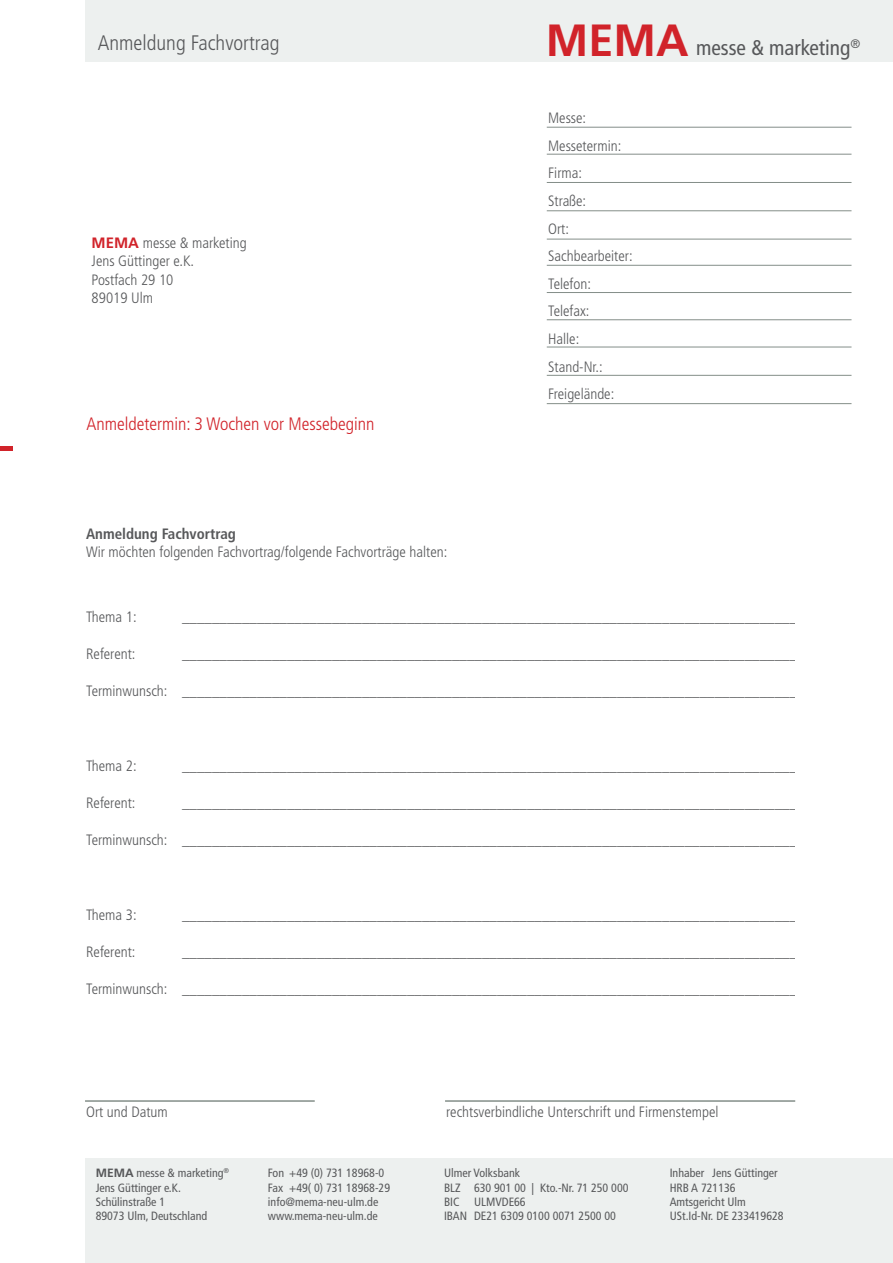
<style>
.page{position:relative;width:893px;height:1263px;background:#fff}
.page>*{position:absolute;margin:0;border:0;box-sizing:border-box;transform-origin:0 0}
.t1{font:condensed 21.3px "Frutiger";color:#57585a}
.t2{font:300 condensed 21px "Frutiger";color:#57585a}
.t3{font:300 condensed 18px "Frutiger";color:#d1232a}
.t4{font:300 condensed 15px/27.6px "Frutiger";color:#57585a}
.t5{font:700 condensed 15px "Frutiger";color:#57585a}
.t6{font:condensed 12px/14.4px "Frutiger";color:#57585a}
.s1{font-weight:700;font-stretch:normal;color:#d1232a}
.s2{font-weight:700;font-stretch:normal;font-size:45.15px;color:#d1232a}
.s3{font-weight:700;font-stretch:normal}
</style>
<div class="page">
<div style="left:85px;top:1159px;width:808px;height:104px;background:#edf0ef"></div>
<div style="left:85px;top:0;width:808px;height:62px;background:#edf0ef"></div>
<div style="left:0;top:446px;width:13px;height:5px;background:#d1232a"></div>
<hr style="left:547px;top:127px;width:304px;height:1px;background:#848e89">
<hr style="left:547px;top:154px;width:304px;height:1px;background:#848e89">
<hr style="left:547px;top:182px;width:304px;height:1px;background:#848e89">
<hr style="left:547px;top:210px;width:304px;height:1px;background:#848e89">
<hr style="left:547px;top:239px;width:304px;height:1px;background:#848e89">
<hr style="left:547px;top:265px;width:304px;height:1px;background:#848e89">
<hr style="left:547px;top:292px;width:304px;height:1px;background:#848e89">
<hr style="left:547px;top:319px;width:304px;height:1px;background:#848e89">
<hr style="left:547px;top:347px;width:304px;height:1px;background:#848e89">
<hr style="left:547px;top:375px;width:304px;height:1px;background:#848e89">
<hr style="left:547px;top:403px;width:304px;height:1px;background:#848e89">
<hr style="left:85px;top:1101px;width:230px;height:1px;background:#848e89">
<hr style="left:445px;top:1101px;width:350px;height:1px;background:#848e89">
<h2 class="t2" style="left:98px;top:31px;width:183px">Anmeldung Fachvortrag</h2>
<p class="t4" style="left:92px;top:233px;width:156px;line-height:18.6px"><span class="s1">MEMA</span> messe &amp; marketing<br>Jens Güttinger e.K.<br>Postfach 29 10<br>89019 Ulm</p>
<p class="t3" style="left:86px;top:414px;width:290px">Anmeldetermin: 3 Wochen vor Messebeginn</p>
<p class="t5" style="left:86px;top:524px;width:151px">Anmeldung Fachvortrag</p>
<p class="t4" style="left:86px;top:538px;width:363px">Wir möchten folgenden Fachvortrag/folgende Fachvorträge halten:</p>
<h1 class="t1" style="left:546px;top:36px;width:316px"><span class="s2">MEMA</span> messe &amp; marketing<sup>®</sup></h1>
<p class="t4" style="left:548px;top:104px;width:86px">Messe:<br>Messetermin:<br>Firma:<br>Straße:<br>Ort:<br>Sachbearbeiter:<br>Telefon:<br>Telefax:<br>Halle:<br>Stand-Nr.:<br>Freigelände:</p>
<p class="t4" style="left:86px;top:603px;width:52px">Thema 1:</p>
<p class="t4" style="left:182px;top:603px;width:617px">__________________________________________________________________________________</p>
<p class="t4" style="left:86px;top:640px;width:51px">Referent:</p>
<p class="t4" style="left:182px;top:640px;width:617px">__________________________________________________________________________________</p>
<p class="t4" style="left:86px;top:678px;width:713px">Terminwunsch: __________________________________________________________________________________</p>
<p class="t4" style="left:86px;top:752px;width:52px">Thema 2:</p>
<p class="t4" style="left:182px;top:752px;width:617px">__________________________________________________________________________________</p>
<p class="t4" style="left:86px;top:789px;width:51px">Referent:</p>
<p class="t4" style="left:182px;top:789px;width:617px">__________________________________________________________________________________</p>
<p class="t4" style="left:86px;top:826px;width:713px">Terminwunsch: __________________________________________________________________________________</p>
<p class="t4" style="left:86px;top:901px;width:52px">Thema 3:</p>
<p class="t4" style="left:182px;top:901px;width:617px">__________________________________________________________________________________</p>
<p class="t4" style="left:86px;top:938px;width:51px">Referent:</p>
<p class="t4" style="left:182px;top:938px;width:617px">__________________________________________________________________________________</p>
<p class="t4" style="left:86px;top:975px;width:713px">Terminwunsch: __________________________________________________________________________________</p>
<p class="t4" style="left:86px;top:1098px;width:83px">Ort und Datum</p>
<p class="t4" style="left:446px;top:1098px;width:274px">rechtsverbindliche Unterschrift und Firmenstempel</p>
<p class="t6" style="left:96px;top:1166px;width:135px"><span class="s3">MEMA</span> messe &amp; marketing<sup>®<br></sup>Jens Güttinger e.K.<br>Schülinstraße 1<br>89073 Ulm, Deutschland</p>
<p class="t6" style="left:268px;top:1166px;width:124px">Fon +49 (0) 731 18968-0<br>Fax +49( 0) 731 18968-29 info@mema-neu-ulm.de www.mema-neu-ulm.de</p>
<p class="t6" style="left:444px;top:1166px;width:186px">Ulmer Volksbank<br>BLZ 630 901 00 | Kto.-Nr. 71 250 000<br>BIC ULMVDE66<br>IBAN DE21 6309 0100 0071 2500 00</p>
<p class="t6" style="left:670px;top:1166px;width:115px">Inhaber Jens Güttinger<br>HRB A 721136<br>Amtsgericht Ulm<br>USt.Id-Nr. DE 233419628</p>
</div>
